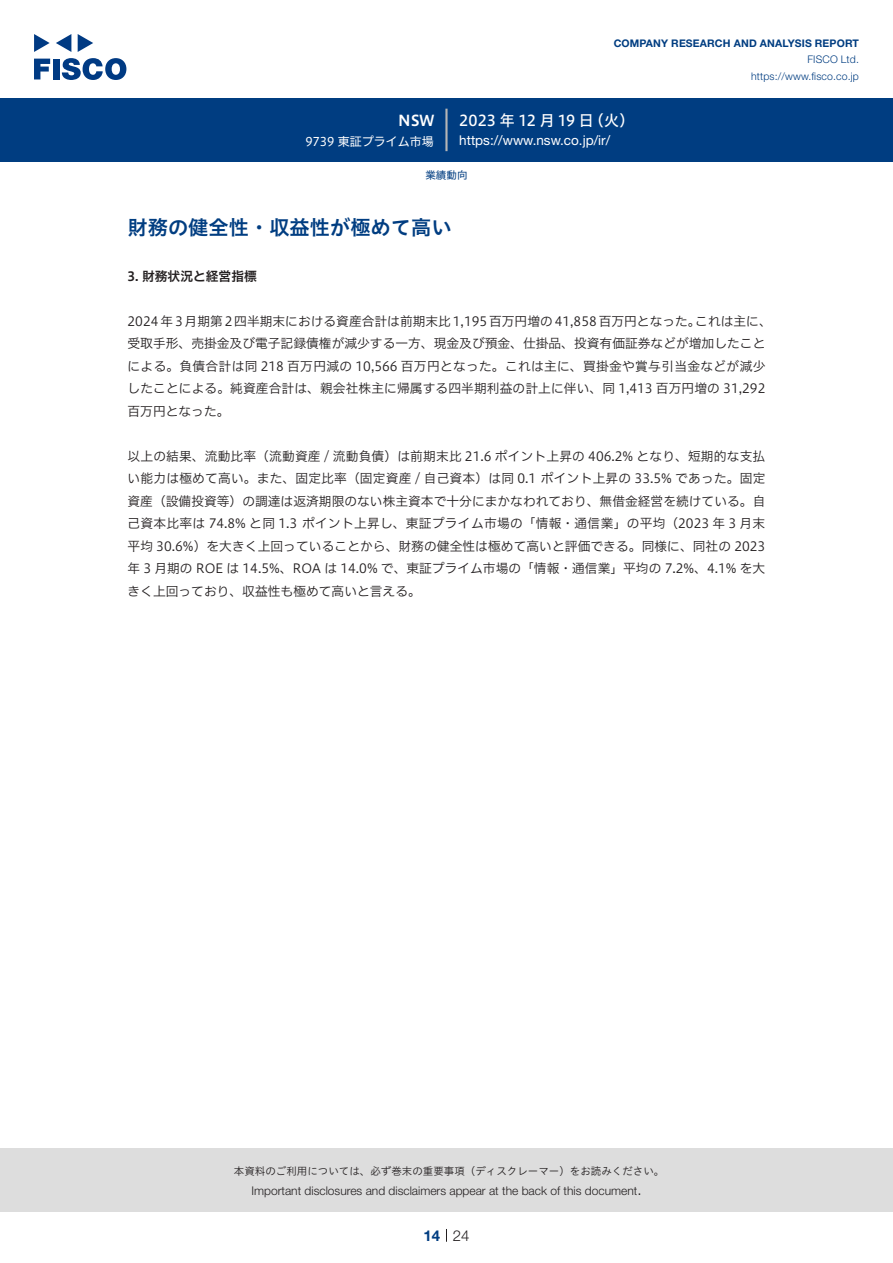
<style>
.page{position:relative;width:893px;height:1263px;background:#fff}
.page>*{position:absolute;margin:0;border:0;box-sizing:border-box;transform-origin:0 0}
.t1{font:20.25px "Hiragino UD Sans Std W6";color:#003d81}
.t2{font:15px "Hiragino UD Sans F Std N W5";letter-spacing:.005em;color:#fff}
.t3{font:300 15px "Helvetica Neue LT Std";color:#231f20}
.t4{font:15px "Hiragino UD Sans F Std N W6";color:#fff}
.t5{font:700 15px "Helvetica Neue LT Std";color:#003d81}
.t6{font:13.5px "Helvetica Neue LT Std";color:#fff}
.t7{font:12.75px/22.5px "Hiragino UD Sans F Std N W3";color:#231f20}
.t8{font:12.75px "Hiragino UD Sans F Std N W6";color:#231f20}
.t9{font:300 12px "Helvetica Neue LT Std";color:#231f20}
.t10{font:12px "Hiragino UD Sans F Std N W4";color:#fff}
.t11{font:10.5px "Hiragino UD Sans Std W3";color:#231f20}
.t12{font:700 10.5px "Helvetica Neue LT Std";letter-spacing:.015em;color:#003d81}
.t13{font:300 10.5px/16.5px "Helvetica Neue LT Std";letter-spacing:.015em;color:#003d81;text-align:right}
.t14{font:10.5px "Hiragino UD Sans F Std N W4";color:#003d81}
</style>
<div class="page">
<div style="left:0;top:1148px;width:893px;height:64px;background:#ddd"></div>
<svg style="left:34px;top:59px;width:16px;height:20px"></svg>
<div style="left:53px;top:59px;width:6px;height:20px;background:#003a83"></div>
<svg style="left:62px;top:58px;width:64px;height:22px"></svg>
<svg style="left:34px;top:34px;width:16px;height:18px"></svg>
<svg style="left:78px;top:34px;width:15px;height:18px"></svg>
<svg style="left:56px;top:34px;width:15px;height:18px"></svg>
<div style="left:0;top:98px;width:893px;height:64px;background:#003d81"></div>
<hr style="left:445px;top:109px;width:3px;height:42px;background:#b5b5b6">
<svg style="left:446px;top:1229px;width:1px;height:13px"></svg>
<p class="t4" style="left:398px;top:109px;width:38px">NSW</p>
<p class="t10" style="left:305px;top:132px;width:130px">9739 東証プライム市場</p>
<p class="t12" style="left:614px;top:37px;width:247px">COMPANY RESEARCH AND ANALYSIS REPORT</p>
<p class="t13" style="left:751px;top:51px;width:109px">FISCO Ltd. https://www.fisco.co j p.</p>
<p class="t2" style="left:589px;top:109px;width:47px">（火(</p>
<p class="t2" style="left:459px;top:109px;width:136px">2023 年 12 月 19 日</p>
<p class="t6" style="left:459px;top:132px;width:152px">https: / / w w w . n s w . c o j p. /i r/</p>
<p class="t14" style="left:425px;top:167px;width:43px">業績動向</p>
<h1 class="t1" style="left:128px;top:212px;width:325px">財務の健全性・収益性が極めて高い</h1>
<p class="t8" style="left:128px;top:266px;width:131px">3. 財務状況と経営指標</p>
<p class="t7" style="left:128px;top:309px;width:639px">2024年 3 月期第 2 四半期末における資産合計は前期末比 1,195 百万円増の 41,858 百万円となった。<br>受取手形、売掛金及び電子記録債権が減少する一方、現金及び預金、仕掛品、投資有価証券などが増加したことによる。負債合計は同 218 百万円減の 10,566 百万円となった。これは主に、買掛金や賞与引当金などが減少したことによる。純資産合計は、親会社株主に帰属する四半期利益の計上に伴い、同 1,413 百万円増の 31,292百万円となった。</p>
<p class="t7" style="left:128px;top:444px;width:639px;text-align:justify">以上の結果、流動比率（流動資産 / 流動負債）は前期末比 21.6 ポイント上昇の 406.2% となり、短期的な支払い能力は極めて高い。また、固定比率（固定資産 / 自己資本）は同 0.1 ポイント上昇の 33.5% であった。固定資産（設備投資等）の調達は返済期限のない株主資本で十分にまかなわれており、無借金経営を続けている。自己資本比率は 74.8% と同 1.3 ポイント上昇し、東証プライム市場の「情報・通信業」の平均（2023 年 3 月末平均 30.6%）を大きく上回っていることから、財務の健全性は極めて高いと評価できる。同様に、同社の 2023年 3 月期の ROE は 14.5%、ROA は 14.0% で、東証プライム市場の「情報・通信業」平均の 7.2%、4.1% を大きく上回っており、収益性も極めて高いと言える。</p>
<p class="t7" style="left:695px;top:309px;width:78px">これは主に、</p>
<p class="t11" style="left:234px;top:1163px;width:432px">本資料のご利用については、必ず巻末の重要事項（ディスクレーマー）をお読みください。</p>
<p class="t3" style="left:637px;top:1180px;width:6px">.</p>
<p class="t9" style="left:251px;top:1183px;width:387px">Important disclosures and disclaimers appear at the back of this document</p>
<p class="t5" style="left:423px;top:1226px;width:18px">14</p>
<p class="t3" style="left:453px;top:1226px;width:18px">24</p>
</div>
